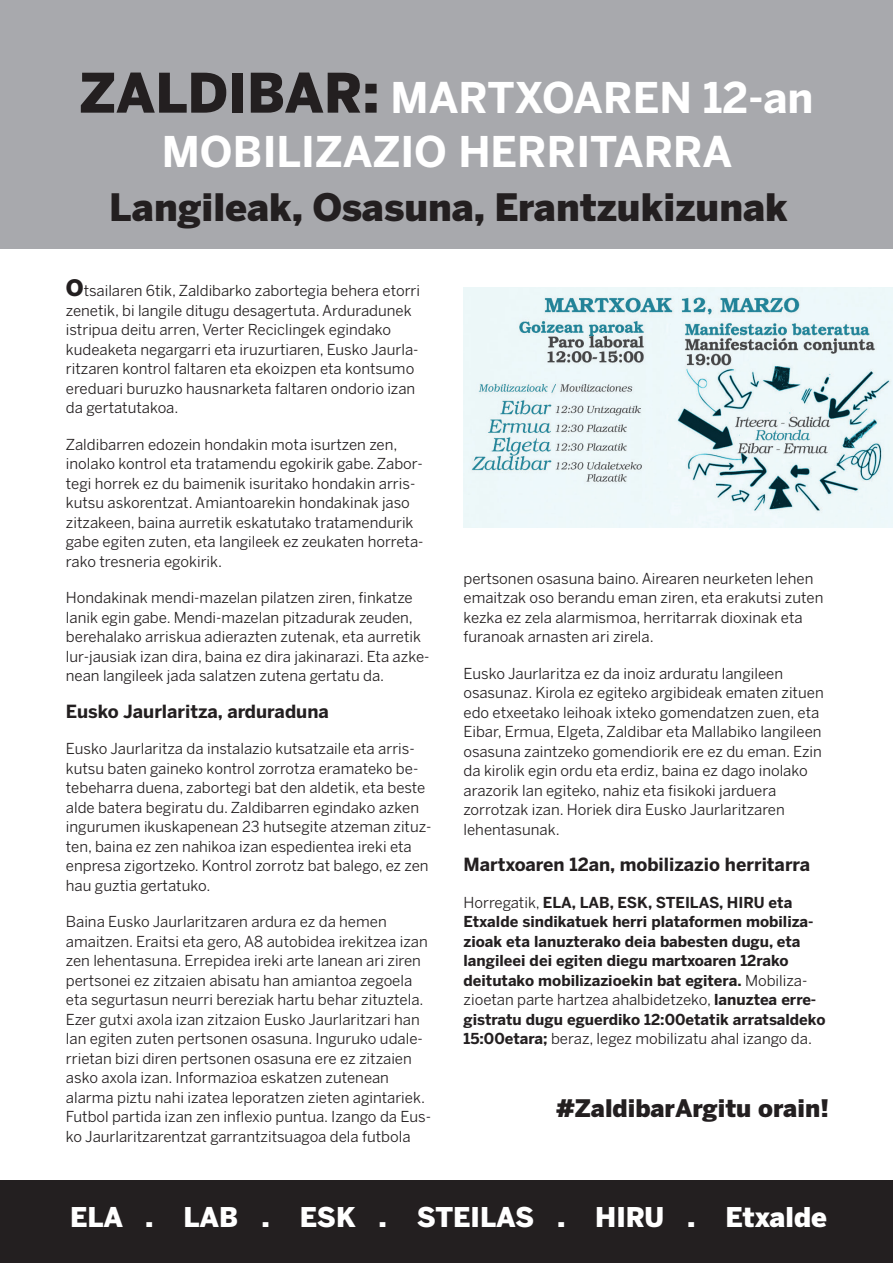
<style>
.page{position:relative;width:893px;height:1263px;background:#fff}
.page>*{position:absolute;margin:0;border:0;box-sizing:border-box;transform-origin:0 0}
.t1{font:700 42px/54px "Benton Sans";color:#fff;text-align:center}
.t2{font:900 37.5px "Benton Sans";color:#231f20}
.t3{font:900 27px "Benton Sans";color:#fff}
.t4{font:900 24px "Benton Sans";color:#231f20}
.t5{font:700 18px "Benton Sans";color:#231f20}
.t6{font:15px/19.5px "Benton Sans";color:#231f20}
.t7{font:700 15px/19.5px "Benton Sans";color:#231f20}
.s1{font-weight:900;font-size:54px;color:#231f20}
.s2{font-weight:900;font-size:22.5px}
.s3{font-weight:400}
</style>
<div class="page">
<div style="left:0;top:0;width:893px;height:249px;background:#a8a9ad"></div>
<div style="left:0;top:1180px;width:893px;height:83px;background:#231f20"></div>
<img style="left:463px;top:287px;width:430px;height:240px">
<h1 class="t1" style="left:79px;top:70px;width:735px"><span class="s1">ZALDIBAR:</span> MARTXOAREN 12-an<br>MOBILIZAZIO HERRITARRA</h1>
<h2 class="t2" style="left:109px;top:185px;width:680px">Langileak, Osasuna, Erantzukizunak</h2>
<p class="t6" style="left:66px;top:281px;width:356px"><span class="s2">O</span>tsailaren 6tik, Zaldibarko zabortegia behera etorri zenetik, bi langile ditugu desagertuta. Arduradunek istripua deitu arren, Verter Reciclingek egindako kudeaketa negargarri eta iruzurtiaren, Eusko Jaurla&shy;ritzaren kontrol faltaren eta ekoizpen eta kontsumo ereduari buruzko hausnarketa faltaren ondorio izan da gertatutakoa.</p>
<p class="t6" style="left:66px;top:434px;width:359px">Zaldibarren edozein hondakin mota isurtzen zen, inolako kontrol eta tratamendu egokirik gabe. Zabor&shy;tegi horrek ez du baimenik isuritako hondakin arris&shy;kutsu askorentzat. Amiantoarekin hondakinak jaso zitzakeen, baina aurretik eskatutako tratamendurik gabe egiten zuten, eta langileek ez zeukaten horreta&shy;rako tresneria egokirik.</p>
<p class="t6" style="left:66px;top:588px;width:365px">Hondakinak mendi-mazelan pilatzen ziren, finkatze lanik egin gabe. Mendi-mazelan pitzadurak zeuden, berehalako arriskua adierazten zutenak, eta aurretik lur-jausiak izan dira, baina ez dira jakinarazi. Eta azke&shy;nean langileek jada salatzen zutena gertatu da.</p>
<p class="t5" style="left:66px;top:700px;width:264px">Eusko Jaurlaritza, arduraduna</p>
<p class="t6" style="left:66px;top:739px;width:367px">Eusko Jaurlaritza da instalazio kutsatzaile eta arris&shy;kutsu baten gaineko kontrol zorrotza eramateko be&shy;tebeharra duena, zabortegi bat den aldetik, eta beste alde batera begiratu du. Zaldibarren egindako azken ingurumen ikuskapenean 23 hutsegite atzeman zituz&shy;ten, baina ez zen nahikoa izan espedientea ireki eta enpresa zigortzeko. Kontrol zorrotz bat balego, ez zen hau guztia gertatuko.</p>
<p class="t6" style="left:66px;top:912px;width:367px">Baina Eusko Jaurlaritzaren ardura ez da hemen amaitzen. Eraitsi eta gero, A8 autobidea irekitzea izan zen lehentasuna. Errepidea ireki arte lanean ari ziren pertsonei ez zitzaien abisatu han amiantoa zegoela eta segurtasun neurri bereziak hartu behar zituztela.<br>Ezer gutxi axola izan zitzaion Eusko Jaurlaritzari han lan egiten zuten pertsonen osasuna. Inguruko udale&shy;rrietan bizi diren pertsonen osasuna ere ez zitzaien asko axola izan. Informazioa eskatzen zutenean alarma piztu nahi izatea leporatzen zieten agintariek.<br>Futbol partida izan zen inflexio puntua. Izango da Eus&shy;ko Jaurlaritzarentzat garrantzitsuagoa dela futbola</p>
<p class="t6" style="left:463px;top:568px;width:361px">pertsonen osasuna baino. Airearen neurketen lehen emaitzak oso berandu eman ziren, eta erakutsi zuten kezka ez zela alarmismoa, herritarrak dioxinak eta furanoak arnasten ari zirela.</p>
<p class="t6" style="left:463px;top:663px;width:362px">Eusko Jaurlaritza ez da inoiz arduratu langileen osasunaz. Kirola ez egiteko argibideak ematen zituen edo etxeetako leihoak ixteko gomendatzen zuen, eta Eibar, Ermua, Elgeta, Zaldibar eta Mallabiko langileen osasuna zaintzeko gomendiorik ere ez du eman. Ezin da kirolik egin ordu eta erdiz, baina ez dago inolako arazorik lan egiteko, nahiz eta fisikoki jarduera zorrotzak izan. Horiek dira Eusko Jaurlaritzaren lehentasunak.</p>
<p class="t5" style="left:463px;top:854px;width:348px">Martxoaren 12an, mobilizazio herritarra</p>
<p class="t7" style="left:463px;top:892px;width:363px"><span class="s3">Horregatik,</span> ELA, LAB, ESK, STEILAS, HIRU eta Etxalde sindikatuek herri plataformen mobiliza&shy;zioak eta lanuzterako deia babesten dugu, eta langileei dei egiten diegu martxoaren 12rako deitutako mobilizazioekin bat egitera. <span class="s3">Mobiliza&shy;zioetan parte hartzea ahalbidetzeko,</span> lanuztea erre&shy;gistratu dugu eguerdiko 12:00etatik arratsaldeko 15:00etara; <span class="s3">beraz, legez mobilizatu ahal izango da.</span></p>
<h3 class="t4" style="left:556px;top:1094px;width:275px">#ZaldibarArgitu orain!</h3>
<h3 class="t3" style="left:70px;top:1201px;width:758px">ELA . LAB . ESK . STEILAS . HIRU . Etxalde</h3>
</div>
